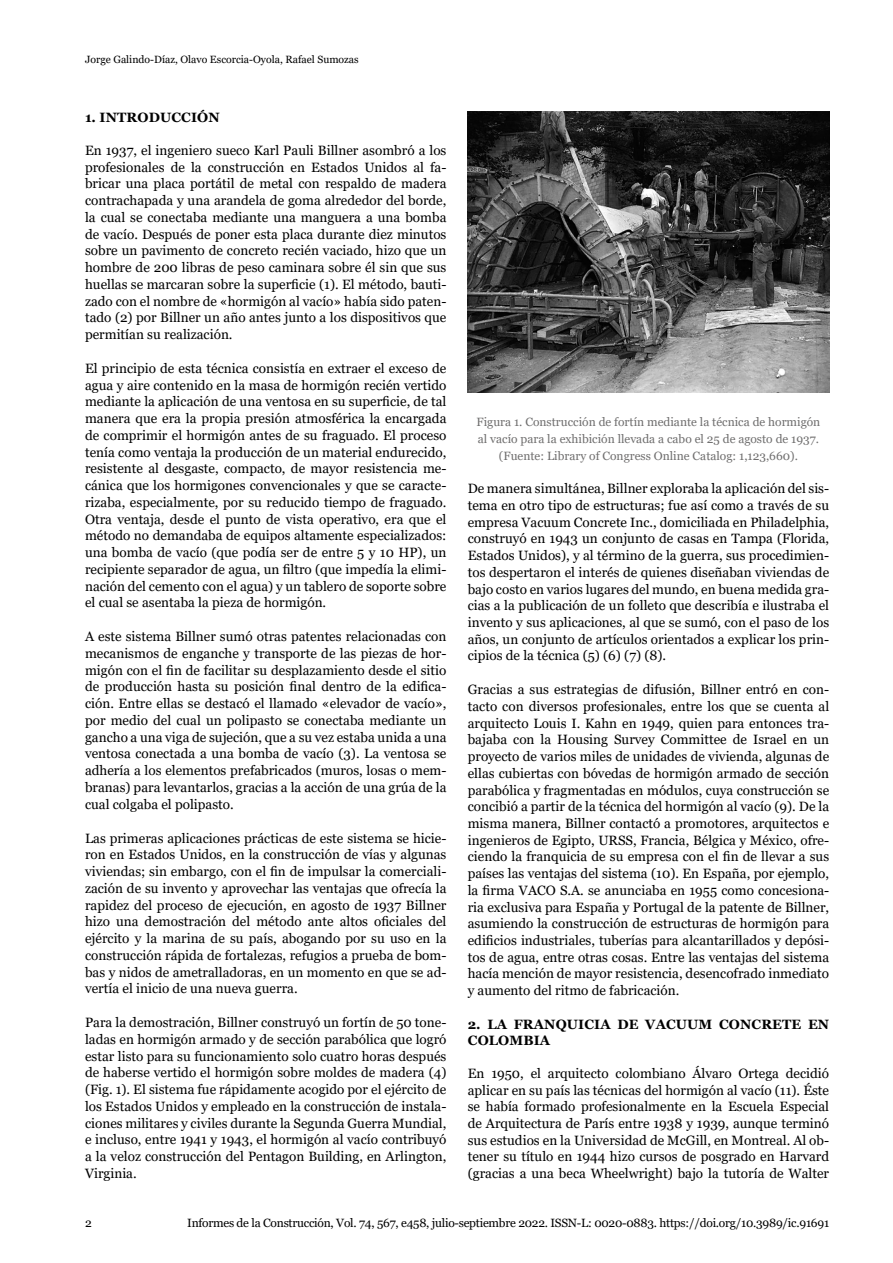
<style>
.page{position:relative;width:893px;height:1263px;background:#fff}
.page>*{position:absolute;margin:0;border:0;box-sizing:border-box;transform-origin:0 0}
.t1{font:13.5px/16.8px "Georgia";color:#000;text-align:justify}
.t2{font:700 13.5px/16.5px "Georgia";letter-spacing:.01em;color:#000}
.t3{font:12px/16.6px "Georgia";color:#706f6f;text-align:center}
.t4{font:12px "Georgia";letter-spacing:-.02em;color:#000}
.t5{font:10.5px "Georgia";color:#000}
</style>
<div class="page">
<img style="left:468px;top:112px;width:361px;height:280px">
<p class="t5" style="left:85px;top:53px;width:275px">Jorge Galindo-Díaz, Olavo Escorcia-Oyola, Rafael Sumozas</p>
<p class="t2" style="left:85px;top:109px;width:136px">1. INTRODUCCIÓN</p>
<p class="t1" style="left:85px;top:142px;width:363px">En 1937, el ingeniero sueco Karl Pauli Billner asombró a los profesionales de la construcción en Estados Unidos al fa&shy;bricar una placa portátil de metal con respaldo de madera contrachapada y una arandela de goma alrededor del borde, la cual se conectaba mediante una manguera a una bomba de vacío. Después de poner esta placa durante diez minutos sobre un pavimento de concreto recién vaciado, hizo que un hombre de 200 libras de peso caminara sobre él sin que sus huellas se marcaran sobre la superficie (1). El método, bauti&shy;zado con el nombre de «hormigón al vacío» había sido paten&shy;tado (2) por Billner un año antes junto a los dispositivos que permitían su realización.</p>
<p class="t1" style="left:85px;top:360px;width:363px">El principio de esta técnica consistía en extraer el exceso de agua y aire contenido en la masa de hormigón recién vertido mediante la aplicación de una ventosa en su superficie, de tal manera que era la propia presión atmosférica la encargada de comprimir el hormigón antes de su fraguado. El proceso tenía como ventaja la producción de un material endurecido, resistente al desgaste, compacto, de mayor resistencia me&shy;cánica que los hormigones convencionales y que se caracte&shy;rizaba, especialmente, por su reducido tiempo de fraguado.<br>Otra ventaja, desde el punto de vista operativo, era que el método no demandaba de equipos altamente especializados: una bomba de vacío (que podía ser de entre 5 y 10 HP), un recipiente separador de agua, un filtro (que impedía la elimi&shy;nación del cemento con el agua) y un tablero de soporte sobre el cual se asentaba la pieza de hormigón.</p>
<p class="t1" style="left:85px;top:628px;width:363px">A este sistema Billner sumó otras patentes relacionadas con mecanismos de enganche y transporte de las piezas de hor&shy;migón con el fin de facilitar su desplazamiento desde el sitio de producción hasta su posición final dentro de la edifica&shy;ción. Entre ellas se destacó el llamado «elevador de vacío», por medio del cual un polipasto se conectaba mediante un gancho a una viga de sujeción, que a su vez estaba unida a una ventosa conectada a una bomba de vacío (3). La ventosa se adhería a los elementos prefabricados (muros, losas o mem&shy;branas) para levantarlos, gracias a la acción de una grúa de la cual colgaba el polipasto.</p>
<p class="t1" style="left:85px;top:830px;width:363px">Las primeras aplicaciones prácticas de este sistema se hicie&shy;ron en Estados Unidos, en la construcción de vías y algunas viviendas; sin embargo, con el fin de impulsar la comerciali&shy;zación de su invento y aprovechar las ventajas que ofrecía la rapidez del proceso de ejecución, en agosto de 1937 Billner hizo una demostración del método ante altos oficiales del ejército y la marina de su país, abogando por su uso en la construcción rápida de fortalezas, refugios a prueba de bom&shy;bas y nidos de ametralladoras, en un momento en que se ad&shy;vertía el inicio de una nueva guerra.</p>
<p class="t1" style="left:85px;top:1014px;width:363px">Para la demostración, Billner construyó un fortín de 50 tone&shy;ladas en hormigón armado y de sección parabólica que logró estar listo para su funcionamiento solo cuatro horas después de haberse vertido el hormigón sobre moldes de madera (4) (Fig. 1). El sistema fue rápidamente acogido por el ejército de los Estados Unidos y empleado en la construcción de instala&shy;ciones militares y civiles durante la Segunda Guerra Mundial, e incluso, entre 1941 y 1943, el hormigón al vacío contribuyó a la veloz construcción del Pentagon Building, en Arlington, Virginia.</p>
<p class="t3" style="left:476px;top:414px;width:345px">Figura 1. Construcción de fortín mediante la técnica de hormigón al vacío para la exhibición llevada a cabo el 25 de agosto de 1937. (Fuente: Library of Congress Online Catalog: 1,123,660).</p>
<p class="t1" style="left:468px;top:481px;width:363px">De manera simultánea, Billner exploraba la aplicación del sis&shy;tema en otro tipo de estructuras; fue así como a través de su empresa Vacuum Concrete Inc., domiciliada en Philadelphia, construyó en 1943 un conjunto de casas en Tampa (Florida, Estados Unidos), y al término de la guerra, sus procedimien&shy;tos despertaron el interés de quienes diseñaban viviendas de bajo costo en varios lugares del mundo, en buena medida gra&shy;cias a la publicación de un folleto que describía e ilustraba el invento y sus aplicaciones, al que se sumó, con el paso de los años, un conjunto de artículos orientados a explicar los prin&shy;cipios de la técnica (5) (6) (7) (8).</p>
<p class="t1" style="left:468px;top:681px;width:363px">Gracias a sus estrategias de difusión, Billner entró en con&shy;tacto con diversos profesionales, entre los que se cuenta al arquitecto Louis I. Kahn en 1949, quien para entonces tra&shy;bajaba con la Housing Survey Committee de Israel en un proyecto de varios miles de unidades de vivienda, algunas de ellas cubiertas con bóvedas de hormigón armado de sección parabólica y fragmentadas en módulos, cuya construcción se concibió a partir de la técnica del hormigón al vacío (9). De la misma manera, Billner contactó a promotores, arquitectos e ingenieros de Egipto, URSS, Francia, Bélgica y México, ofre&shy;ciendo la franquicia de su empresa con el fin de llevar a sus países las ventajas del sistema (10). En España, por ejemplo, la firma VACO S.A. se anunciaba en 1955 como concesiona&shy;ria exclusiva para España y Portugal de la patente de Billner, asumiendo la construcción de estructuras de hormigón para edificios industriales, tuberías para alcantarillados y depósi&shy;tos de agua, entre otras cosas. Entre las ventajas del sistema hacía mención de mayor resistencia, desencofrado inmediato y aumento del ritmo de fabricación.</p>
<p class="t2" style="left:468px;top:1016px;width:363px">2. LA FRANQUICIA DE VACUUM CONCRETE EN<br>COLOMBIA</p>
<p class="t1" style="left:468px;top:1065px;width:363px">En 1950, el arquitecto colombiano Álvaro Ortega decidió aplicar en su país las técnicas del hormigón al vacío (11). Éste se había formado profesionalmente en la Escuela Especial de Arquitectura de París entre 1938 y 1939, aunque terminó sus estudios en la Universidad de McGill, en Montreal. Al ob&shy;tener su título en 1944 hizo cursos de posgrado en Harvard (gracias a una beca Wheelwright) bajo la tutoría de Walter</p>
<p class="t4" style="left:85px;top:1215px;width:8px">2</p>
<p class="t4" style="left:187px;top:1215px;width:643px">Informes de la Construcción, Vol. 74, 567, e458, julio-septiembre 2022. ISSN-L: 0020-0883. https://doi.org/10.3989/ic.91691</p>
</div>
